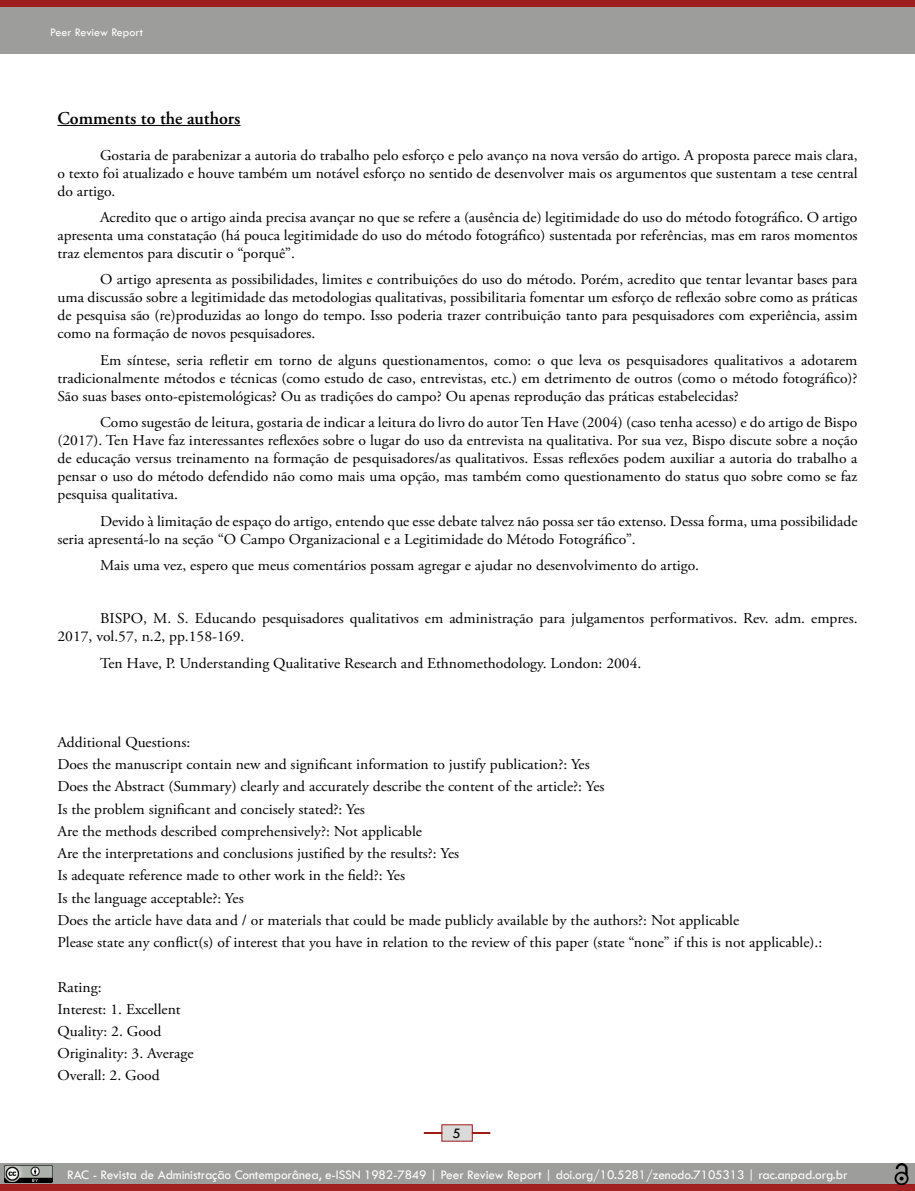
<style>
.page{position:relative;width:915px;height:1191px;background:#fff}
.page>*{position:absolute;margin:0;border:0;box-sizing:border-box;transform-origin:0 0}
.t1{font:600 18px "Adobe Garamond Pro";color:#000}
.t2{font:15px/18px "Adobe Garamond Pro";color:#000;text-align:justify;scale:1.04 1}
.t3{font:15px "Tw Cen";color:#000}
.t4{font:13.5px "Tw Cen";letter-spacing:-.01em;color:#fff}
.t5{font:12px "Tw Cen";color:#fff}
</style>
<div class="page">
<div style="left:0;top:0;width:914px;height:54px;background:#9d9d9c"></div>
<div style="left:0;top:0;width:914px;height:7px;background:#9d1a18"></div>
<svg style="left:423px;top:1124px;width:68px;height:18px"></svg>
<div style="left:0;top:1163px;width:914px;height:21px;background:#9d9d9c"></div>
<div style="left:0;top:1184px;width:914px;height:7px;background:#a0211f"></div>
<img style="left:5px;top:1165px;width:47px;height:17px">
<img style="left:894px;top:1163px;width:14px;height:21px">
<hr style="left:57px;top:125px;width:183px;height:1px;background:#000">
<p class="t5" style="left:50px;top:25px;width:94px">Peer Review Report</p>
<p class="t1" style="left:57px;top:108px;width:184px">Comments to the authors</p>
<p class="t2" style="left:57px;top:146px;width:770px;text-indent:43px">Gostaria de parabenizar a autoria do trabalho pelo esforço e pelo avanço na nova versão do artigo. A proposta parece mais clara, o texto foi atualizado e houve também um notável esforço no sentido de desenvolver mais os argumentos que sustentam a tese central do artigo.</p>
<p class="t2" style="left:57px;top:209px;width:770px;text-indent:43px">Acredito que o artigo ainda precisa avançar no que se refere a (ausência de) legitimidade do uso do método fotográfico. O artigo apresenta uma constatação (há pouca legitimidade do uso do método fotográfico) sustentada por referências, mas em raros momentos traz elementos para discutir o “porquê”.</p>
<p class="t2" style="left:57px;top:271px;width:770px;text-indent:43px">O artigo apresenta as possibilidades, limites e contribuições do uso do método. Porém, acredito que tentar levantar bases para uma discussão sobre a legitimidade das metodologias qualitativas, possibilitaria fomentar um esforço de reflexão sobre como as práticas de pesquisa são (re)produzidas ao longo do tempo. Isso poderia trazer contribuição tanto para pesquisadores com experiência, assim como na formação de novos pesquisadores.</p>
<p class="t2" style="left:57px;top:352px;width:770px;text-indent:43px">Em síntese, seria refletir em torno de alguns questionamentos, como: o que leva os pesquisadores qualitativos a adotarem tradicionalmente métodos e técnicas (como estudo de caso, entrevistas, etc.) em detrimento de outros (como o método fotográfico)?<br>São suas bases onto-epistemológicas? Ou as tradições do campo? Ou apenas reprodução das práticas estabelecidas?</p>
<p class="t2" style="left:57px;top:414px;width:770px;text-indent:43px">Como sugestão de leitura, gostaria de indicar a leitura do livro do autor Ten Have (2004) (caso tenha acesso) e do artigo de Bispo (2017). Ten Have faz interessantes reflexões sobre o lugar do uso da entrevista na qualitativa. Por sua vez, Bispo discute sobre a noção de educação versus treinamento na formação de pesquisadores/as qualitativos. Essas reflexões podem auxiliar a autoria do trabalho a pensar o uso do método defendido não como mais uma opção, mas também como questionamento do status quo sobre como se faz pesquisa qualitativa.</p>
<p class="t2" style="left:57px;top:512px;width:770px;text-indent:43px">Devido à limitação de espaço do artigo, entendo que esse debate talvez não possa ser tão extenso. Dessa forma, uma possibilidade seria apresentá-lo na seção “O Campo Organizacional e a Legitimidade do Método Fotográfico”.</p>
<p class="t2" style="left:100px;top:557px;width:577px">Mais uma vez, espero que meus comentários possam agregar e ajudar no desenvolvimento do artigo.</p>
<p class="t2" style="left:57px;top:610px;width:770px;text-indent:43px">BISPO, M. S. Educando pesquisadores qualitativos em administração para julgamentos performativos. Rev. adm. empres.<br>2017, vol.57, n.2, pp.158-169.</p>
<p class="t2" style="left:100px;top:654px;width:522px">Ten Have, P. Understanding Qualitative Research and Ethnomethodology. London: 2004.</p>
<p class="t2" style="left:57px;top:731px;width:736px;line-height:22.2px;text-align:left">Additional Questions:<br>Does the manuscript contain new and significant information to justify publication?: Yes<br>Does the Abstract (Summary) clearly and accurately describe the content of the article?: Yes<br>Is the problem significant and concisely stated?: Yes<br>Are the methods described comprehensively?: Not applicable<br>Are the interpretations and conclusions justified by the results?: Yes<br>Is adequate reference made to other work in the field?: Yes<br>Is the language acceptable?: Yes<br>Does the article have data and / or materials that could be made publicly available by the authors?: Not applicable<br>Please state any conflict(s) of interest that you have in relation to the review of this paper (state “none” if this is not applicable).:</p>
<p class="t2" style="left:57px;top:976px;width:132px;line-height:22.2px;text-align:left">Rating:<br>Interest: 1. Excellent<br>Quality: 2. Good<br>Originality: 3. Average<br>Overall: 2. Good</p>
<p class="t3" style="left:453px;top:1124px;width:10px">5</p>
<p class="t4" style="left:67px;top:1166px;width:781px">RAC - Revista de Administração Contemporânea, e-ISSN 1982-7849 | Peer Review Report | doi.org/10.5281/zenodo.7105313 | rac.anpad.org.br</p>
</div>
